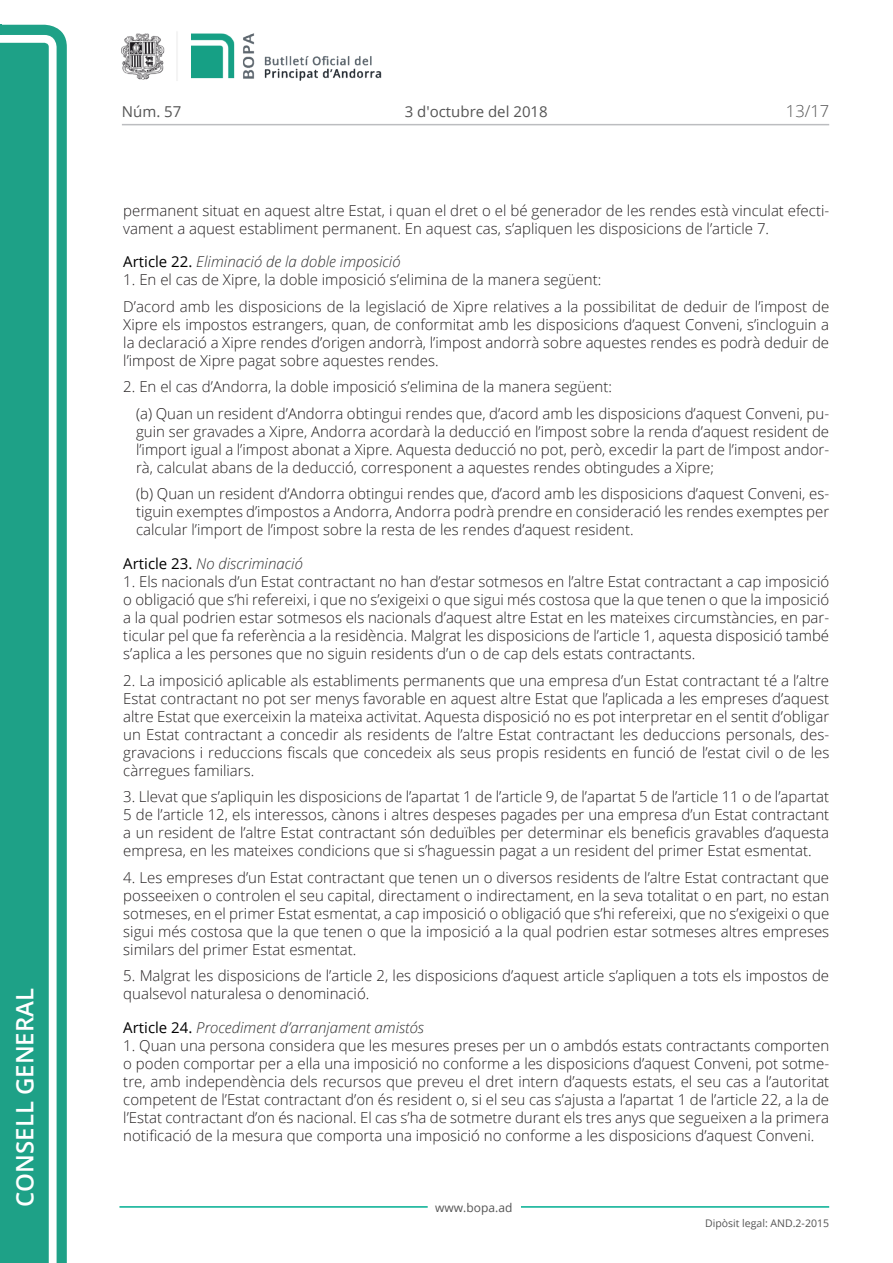
<style>
.page{position:relative;width:893px;height:1263px;background:#fff}
.page>*{position:absolute;margin:0;border:0;box-sizing:border-box;transform-origin:0 0}
.t1{font:600 24px "Open Sans";color:#fff}
.t2{font:300 16.5px "Open Sans";color:#545454}
.Body_text{font:300 15px/18px "Open Sans";color:#231f20;text-align:justify}
.Body_text_i{font:300 15px/18px "Open Sans";color:#231f20;text-align:justify}
.Titol_7{font:italic 300 15px "Open Sans";color:#303030}
.t3{font:15px "Open Sans";color:#545454}
.t4{font:12px "Open Sans";color:#545454}
.t5{font:10.5px "Open Sans";color:#545454}
.s1{font-weight:400;font-style:normal;color:#000}
</style>
<div class="page">
<svg style="left:0;top:25px;width:67px;height:1238px;fill:#1ea187"></svg>
<div style="left:0;top:43px;width:49px;height:1220px;background:#1ea187"></div>
<img style="left:122px;top:32px;width:260px;height:49px">
<hr style="left:119px;top:1206px;width:309px;height:2px;background:#00ae91">
<hr style="left:521px;top:1206px;width:308px;height:2px;background:#00ae91">
<hr style="left:122px;top:124px;width:707px;height:1px;background:#bcbdc0">
<h1 class="t1" style="left:8px;top:1207px;width:220px;rotate:-90deg">Consell General</h1>
<p class="t3" style="left:122px;top:102px;width:61px">Núm. 57</p>
<p class="t3" style="left:405px;top:102px;width:144px">3 d'octubre del 2018</p>
<p class="t2" style="left:786px;top:100px;width:45px">13/17</p>
<p class="Body_text" style="left:123px;top:201px;width:707px">permanent situat en aquest altre Estat, i quan el dret o el bé generador de les rendes està vinculat efecti&shy;vament a aquest establiment permanent. En aquest cas, s’apliquen les disposicions de l’article 7.</p>
<p class="Titol_7" style="left:123px;top:252px;width:279px"><span class="s1">Article 22.</span> Eliminació de la doble imposició</p>
<p class="Body_text" style="left:123px;top:270px;width:479px">1. En el cas de Xipre, la doble imposició s’elimina de la manera següent:</p>
<p class="Body_text" style="left:123px;top:297px;width:708px">D’acord amb les disposicions de la legislació de Xipre relatives a la possibilitat de deduir de l’impost de Xipre els impostos estrangers, quan, de conformitat amb les disposicions d’aquest Conveni, s’incloguin a la declaració a Xipre rendes d’origen andorrà, l’impost andorrà sobre aquestes rendes es podrà deduir de l’impost de Xipre pagat sobre aquestes rendes.</p>
<p class="Body_text" style="left:123px;top:377px;width:490px">2. En el cas d’Andorra, la doble imposició s’elimina de la manera següent:</p>
<p class="Body_text_i" style="left:136px;top:404px;width:695px">(a) Quan un resident d’Andorra obtingui rendes que, d’acord amb les disposicions d’aquest Conveni, pu&shy;guin ser gravades a Xipre, Andorra acordarà la deducció en l’impost sobre la renda d’aquest resident de l’import igual a l’impost abonat a Xipre. Aquesta deducció no pot, però, excedir la part de l’impost andor&shy;rà, calculat abans de la deducció, corresponent a aquestes rendes obtingudes a Xipre;</p>
<p class="Body_text_i" style="left:136px;top:485px;width:695px">(b) Quan un resident d’Andorra obtingui rendes que, d’acord amb les disposicions d’aquest Conveni, es&shy;tiguin exemptes d’impostos a Andorra, Andorra podrà prendre en consideració les rendes exemptes per calcular l’import de l’impost sobre la resta de les rendes d’aquest resident.</p>
<p class="Titol_7" style="left:123px;top:553px;width:181px"><span class="s1">Article 23.</span> No discriminació</p>
<p class="Body_text" style="left:123px;top:572px;width:707px">1. Els nacionals d’un Estat contractant no han d’estar sotmesos en l’altre Estat contractant a cap imposició o obligació que s’hi refereixi, i que no s’exigeixi o que sigui més costosa que la que tenen o que la imposició a la qual podrien estar sotmesos els nacionals d’aquest altre Estat en les mateixes circumstàncies, en par&shy;ticular pel que fa referència a la residència. Malgrat les disposicions de l’article 1, aquesta disposició també s’aplica a les persones que no siguin residents d’un o de cap dels estats contractants.</p>
<p class="Body_text" style="left:123px;top:671px;width:707px">2. La imposició aplicable als establiments permanents que una empresa d’un Estat contractant té a l’altre Estat contractant no pot ser menys favorable en aquest altre Estat que l’aplicada a les empreses d’aquest altre Estat que exerceixin la mateixa activitat. Aquesta disposició no es pot interpretar en el sentit d’obligar un Estat contractant a concedir als residents de l’altre Estat contractant les deduccions personals, des&shy;gravacions i reduccions fiscals que concedeix als seus propis residents en funció de l’estat civil o de les càrregues familiars.</p>
<p class="Body_text" style="left:123px;top:787px;width:707px">3. Llevat que s’apliquin les disposicions de l’apartat 1 de l’article 9, de l’apartat 5 de l’article 11 o de l’apartat 5 de l’article 12, els interessos, cànons i altres despeses pagades per una empresa d’un Estat contractant a un resident de l’altre Estat contractant són deduïbles per determinar els beneficis gravables d’aquesta empresa, en les mateixes condicions que si s’haguessin pagat a un resident del primer Estat esmentat.</p>
<p class="Body_text" style="left:123px;top:868px;width:707px">4. Les empreses d’un Estat contractant que tenen un o diversos residents de l’altre Estat contractant que posseeixen o controlen el seu capital, directament o indirectament, en la seva totalitat o en part, no estan sotmeses, en el primer Estat esmentat, a cap imposició o obligació que s’hi refereixi, que no s’exigeixi o que sigui més costosa que la que tenen o que la imposició a la qual podrien estar sotmeses altres empreses similars del primer Estat esmentat.</p>
<p class="Body_text" style="left:123px;top:966px;width:707px">5. Malgrat les disposicions de l’article 2, les disposicions d’aquest article s’apliquen a tots els impostos de qualsevol naturalesa o denominació.</p>
<p class="Titol_7" style="left:123px;top:1017px;width:302px"><span class="s1">Article 24.</span> Procediment d’arranjament amistós</p>
<p class="Body_text" style="left:123px;top:1036px;width:707px">1. Quan una persona considera que les mesures preses per un o ambdós estats contractants comporten o poden comportar per a ella una imposició no conforme a les disposicions d’aquest Conveni, pot sotme&shy;tre, amb independència dels recursos que preveu el dret intern d’aquests estats, el seu cas a l’autoritat competent de l’Estat contractant d’on és resident o, si el seu cas s’ajusta a l’apartat 1 de l’article 22, a la de l’Estat contractant d’on és nacional. El cas s’ha de sotmetre durant els tres anys que segueixen a la primera notificació de la mesura que comporta una imposició no conforme a les disposicions d’aquest Conveni.</p>
<p class="t4" style="left:435px;top:1199px;width:79px">www.bopa.ad</p>
<p class="t5" style="left:705px;top:1216px;width:125px">Dipòsit legal: AND.2-2015</p>
</div>
